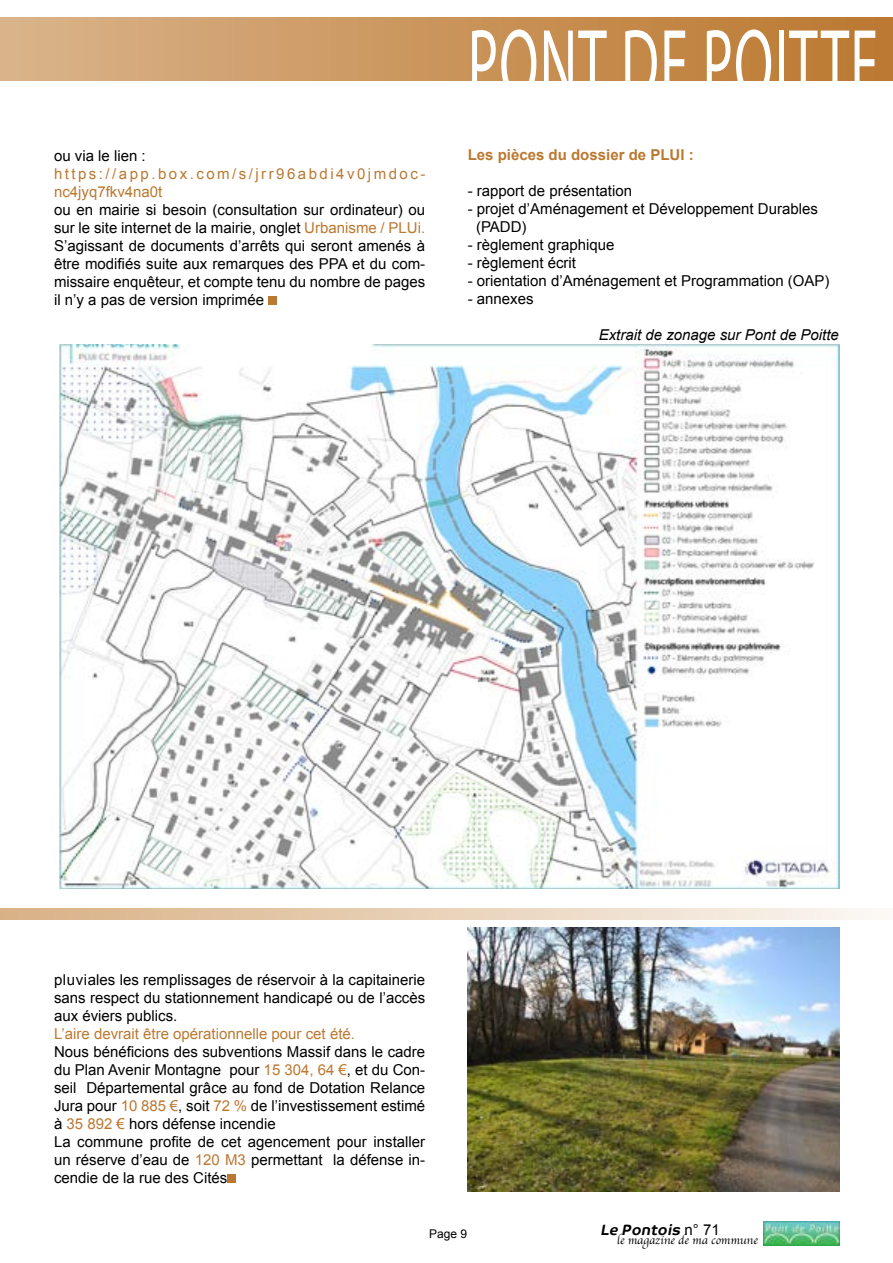
<style>
.page{position:relative;width:893px;height:1263px;background:#fff}
.page>*{position:absolute;margin:0;border:0;box-sizing:border-box;transform-origin:0 0}
.t1{font:99.75px "Myriad Pro";letter-spacing:.02em;color:#fff;scale:.57 1}
.t2{font:15px/18px "Arial";color:#000;text-align:justify}
.t3{font:15px/18px "Arial";letter-spacing:.165em;color:#bb7831}
.t4{font:15px "Arial";color:#bb7831}
.t5{font:italic 15px "Arial";color:#000}
.t6{font:700 15px "Arial";color:#bb7831}
.t7{font:italic 700 15px "Co Text";color:#000}
.t8{font:12px "Apple Chancery";color:#000}
.t9{font:12px "Arial";color:#000}
.s1{color:#bb7831}
.s2{font-family:"Arial";font-weight:400;font-style:normal}
</style>
<div class="page">
<div style="left:268px;top:297px;width:9px;height:8px;background:#bb7831"></div>
<div style="left:227px;top:1174px;width:9px;height:9px;background:#bb7831"></div>
<img style="left:468px;top:927px;width:372px;height:264px">
<img style="left:763px;top:1222px;width:77px;height:24px">
<svg style="left:0;top:909px;width:879px;height:10px;background:#e9d2ba"></svg>
<img style="left:60px;top:345px;width:779px;height:544px">
<div style="left:0;top:17px;width:893px;height:64px;background:linear-gradient(to right,#d9b389,#bb772e)"></div>
<p class="t2" style="left:54px;top:147px;width:93px">ou via le lien :</p>
<p class="t3" style="left:54px;top:165px;width:373px">https://app.box.com/s/jrr96abdi4v0jmdoc&shy;nc4jyq7fkv4na0t</p>
<p class="t2" style="left:54px;top:201px;width:373px">ou en mairie si besoin (consultation sur ordinateur) ou sur le site internet de la mairie, onglet <span class="s1">Urbanisme / PLUi.<br></span>S’agissant de documents d’arrêts qui seront amenés à être modifiés suite aux remarques des PPA et du com&shy;missaire enquêteur, et compte tenu du nombre de pages il n’y a pas de version imprimée</p>
<h1 class="t1" style="left:468px;top:3px;width:722px">PONT DE POITTE</h1>
<p class="t6" style="left:468px;top:145px;width:227px">Les pièces du dossier de PLUI :</p>
<p class="t2" style="left:468px;top:182px;width:166px">- rapport de présentation</p>
<p class="t2" style="left:476px;top:200px;width:343px;text-indent:-8px">- projet d’Aménagement et Développement Durables (PADD)</p>
<p class="t2" style="left:468px;top:236px;width:148px">- règlement graphique</p>
<p class="t2" style="left:468px;top:254px;width:110px">- règlement écrit</p>
<p class="t2" style="left:468px;top:272px;width:363px">- orientation d’Aménagement et Programmation (OAP)</p>
<p class="t2" style="left:468px;top:290px;width:67px">- annexes</p>
<p class="t5" style="left:599px;top:325px;width:242px">Extrait de zonage sur Pont de Poitte</p>
<p class="t2" style="left:54px;top:971px;width:373px">pluviales les remplissages de réservoir à la capitainerie sans respect du stationnement handicapé ou de l’accès aux éviers publics.</p>
<p class="t4" style="left:54px;top:1024px;width:302px">L’aire devrait être opérationnelle pour cet été.</p>
<p class="t2" style="left:54px;top:1043px;width:373px;text-align:left">Nous bénéficions des subventions Massif dans le cadre du Plan Avenir Montagne pour <span class="s1">15 304, 64 €</span>, et du Con&shy;seil Départemental grâce au fond de Dotation Relance Jura pour <span class="s1">10 885 €</span>, soit <span class="s1">72 %</span> de l’investissement estimé à <span class="s1">35 892 €</span> hors défense incendie<br>La commune profite de cet agencement pour installer un réserve d’eau de <span class="s1">120 M3</span> permettant la défense in&shy;cendie de la rue des Cités</p>
<p class="t9" style="left:429px;top:1226px;width:40px">Page 9</p>
<p class="t7" style="left:600px;top:1221px;width:121px">Le Pontois <span class="s2">n ° 7 1</span></p>
<p class="t8" style="left:617px;top:1231px;width:143px">le magazine de ma commune</p>
</div>
